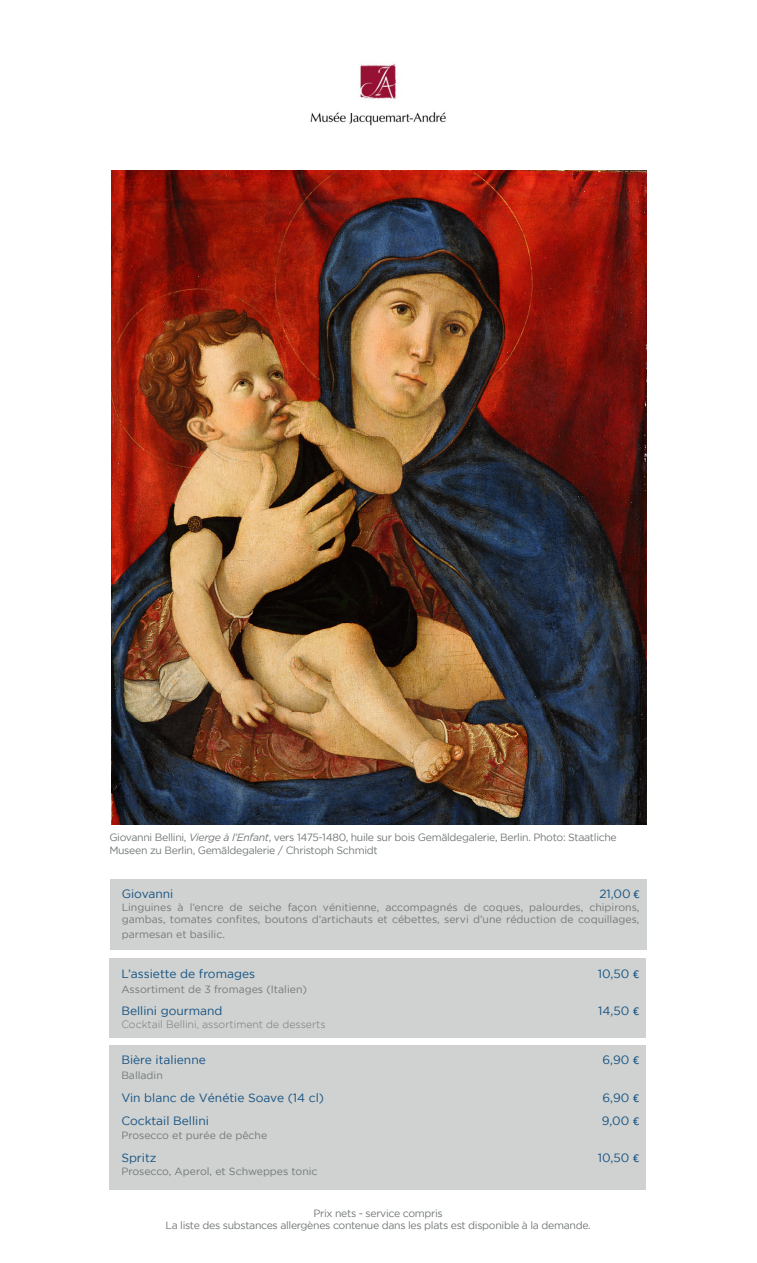
<style>
.page{position:relative;width:757px;height:1263px;background:#fff}
.page>*{position:absolute;margin:0;border:0;box-sizing:border-box;transform-origin:0 0}
.t1{font:12px "Gotham";color:#155183}
.t2{font:12px "Gotham";color:#135183}
.t3{font:10.5px/12.6px "Gotham";letter-spacing:-.03em;color:#737779}
.t4{font:10.5px/12.6px "Gotham";color:#737779}
.t5{font:10.5px "Gotham";color:#717779}
.t6{font:300 10.5px "Gotham";color:#717779}
.s1{font-style:italic}
.s2{font-family:"Calibri";color:#135082}
.s3{font-family:"Calibri"}
</style>
<div class="page">
<img style="left:310px;top:63px;width:136px;height:63px">
<div style="left:110px;top:879px;width:536px;height:70px;background:#cfd2d0"></div>
<img style="left:111px;top:171px;width:536px;height:653px">
<div style="left:109px;top:958px;width:537px;height:79px;background:#cfd2d0"></div>
<div style="left:109px;top:1045px;width:537px;height:145px;background:#cfd2d0"></div>
<p class="t3" style="left:109px;top:831px;width:509px">Giovanni Bellini, <span class="s1">Vierge à l’Enfant</span>, vers 1475-1480, huile sur bois Gemäldegalerie, Berlin. Photo: Staatliche<br>Museen zu Berlin, Gemäldegalerie / Christoph Schmidt</p>
<p class="t2" style="left:122px;top:887px;width:53px">Giovanni</p>
<p class="t2" style="left:599px;top:887px;width:42px">21,00 <span class="s2">€</span></p>
<p class="t4" style="left:122px;top:901px;width:519px">Linguines à l’encre de seiche façon vénitienne, accompagnés de coques, palourdes, chipirons, gambas, tomates confites, boutons d’artichauts et cébettes, servi d’une réduction de coquillages,</p>
<p class="t4" style="left:122px;top:928px;width:105px">parmesan et basilic.</p>
<p class="t2" style="left:121px;top:967px;width:135px">L’assiette de fromages</p>
<p class="t2" style="left:598px;top:967px;width:43px">10,50 <span class="s2">€</span></p>
<p class="t4" style="left:121px;top:982px;width:187px">Assortiment de 3 fromages (Italien)</p>
<p class="t2" style="left:121px;top:1004px;width:103px">Bellini gourmand</p>
<p class="t2" style="left:598px;top:1004px;width:42px">14,50 <span class="s2">€</span></p>
<p class="t6" style="left:121px;top:1018px;width:206px">Cocktail Bellini, assortiment de desserts</p>
<p class="t1" style="left:121px;top:1053px;width:86px">Bière italienne</p>
<p class="t1" style="left:602px;top:1053px;width:38px">6,90 <span class="s3">€</span></p>
<p class="t5" style="left:121px;top:1069px;width:43px">Balladin</p>
<p class="t1" style="left:121px;top:1091px;width:204px">Vin blanc de Vénétie Soave (14 cl)</p>
<p class="t1" style="left:602px;top:1091px;width:38px">6,90 <span class="s2">€</span></p>
<p class="t1" style="left:121px;top:1114px;width:89px">Cocktail Bellini</p>
<p class="t1" style="left:602px;top:1114px;width:39px">9,00 <span class="s3">€</span></p>
<p class="t5" style="left:121px;top:1129px;width:147px">Prosecco et purée de pêche</p>
<p class="t1" style="left:121px;top:1151px;width:37px">Spritz</p>
<p class="t1" style="left:598px;top:1151px;width:43px">10,50 <span class="s3">€</span></p>
<p class="t5" style="left:121px;top:1165px;width:198px">Prosecco, Aperol, et Schweppes tonic</p>
<p class="t3" style="left:313px;top:1206px;width:131px">Prix nets - service compris</p>
<p class="t3" style="left:165px;top:1218px;width:427px">La liste des substances allergènes contenue dans les plats est disponible à la demande.</p>
</div>
